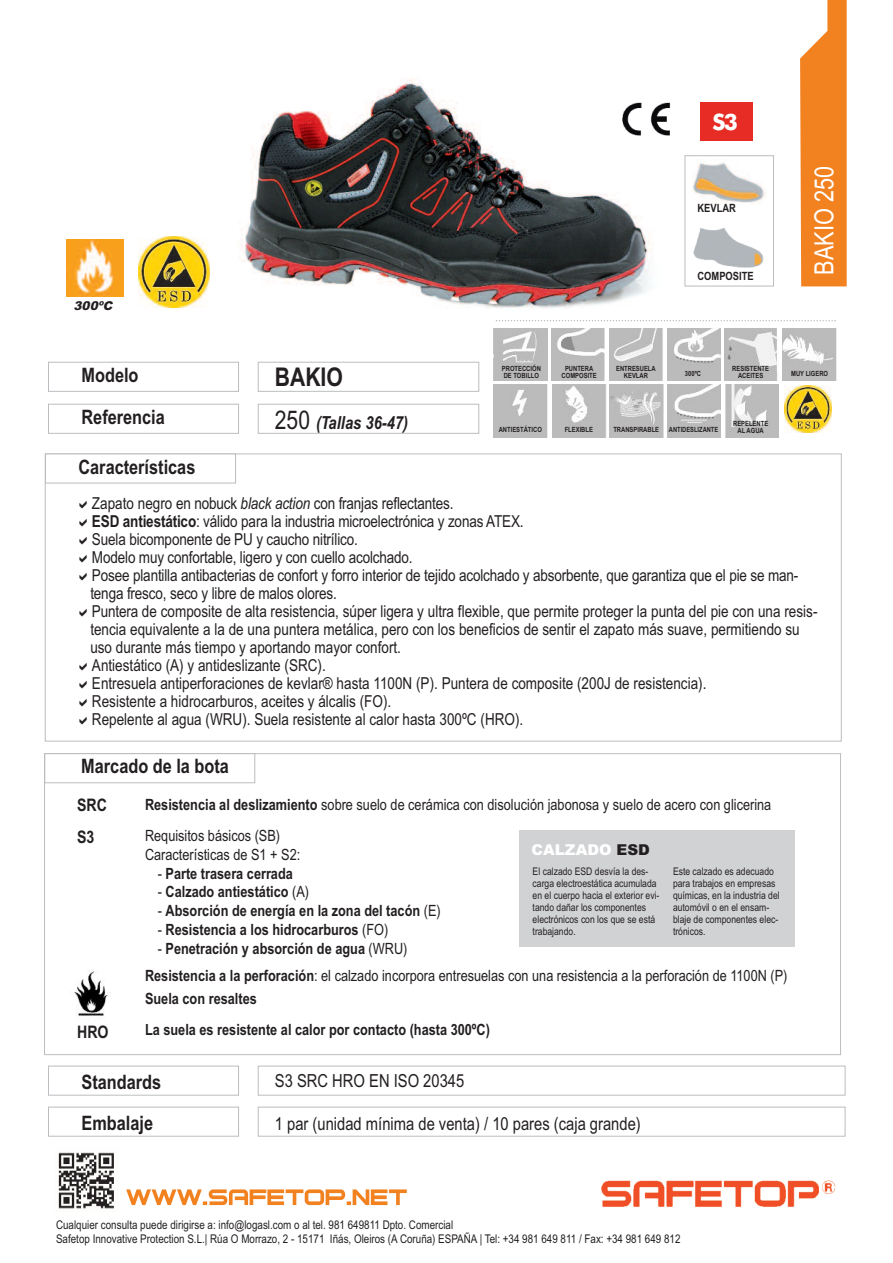
<style>
.page{position:relative;width:893px;height:1263px;background:#fff}
.page>*{position:absolute;margin:0;border:0;box-sizing:border-box;transform-origin:0 0}
.t1{font:26.55px "Arial Narrow";color:#fff}
.t2{font:700 25.8px "Arial Narrow";color:#231f20}
.t3{font:700 22.65px "Futura BT";color:#fff}
.t4{font:700 19.95px "Arial Narrow";color:#231f20}
.t5{font:18px "Arial Narrow";color:#231f20}
.t6{font:italic 700 18px "Arial Narrow";color:#231f20}
.t7{font:700 17.25px/32px "Arial Narrow";color:#231f20}
.t8{font:16.5px/18px "Arial Narrow";color:#231f20}
.t9{font:15.6px/31.5px "Arial Narrow";color:#231f20}
.t10{font:700 15.6px/30.9px "Arial Narrow";color:#231f20}
.t11{font:900 15px "Arial";color:#fff}
.t12{font:italic 900 12.15px "Arial";color:#231f20}
.t13{font:12px/14.4px "Arial Narrow";color:#231f20}
.t14{font:700 11.4px "Arial Narrow";color:#231f20}
.t15{font:10.5px/12px "Arial Narrow";color:#231f20}
.t16{font:700 7.2px/7.2px "Arial Narrow";color:#231f20;text-align:center}
.s1{font-weight:400;font-style:normal;font-size:25.8px}
.s2{font-style:italic}
.s3{font-weight:700}
.s4{font-weight:400}
.s5{color:#231f20}
</style>
<div class="page">
<img style="left:239px;top:77px;width:413px;height:232px">
<svg style="left:800px;top:0;width:47px;height:286px;background:#f38e38"></svg>
<div style="left:48px;top:362px;width:191px;height:30px;border:1px solid #bcbdc0"></div>
<div style="left:48px;top:404px;width:191px;height:30px;border:1px solid #bcbdc0"></div>
<div style="left:258px;top:362px;width:221px;height:30px;border:1px solid #bcbdc0"></div>
<div style="left:258px;top:404px;width:221px;height:30px;border:1px solid #bcbdc0"></div>
<div style="left:45px;top:454px;width:191px;height:29px;border:1px solid #bcbdc0"></div>
<div style="left:48px;top:1066px;width:191px;height:29px;border:1px solid #bcbdc0"></div>
<div style="left:258px;top:1066px;width:587px;height:29px;border:1px solid #bcbdc0"></div>
<div style="left:48px;top:1107px;width:191px;height:29px;border:1px solid #bcbdc0"></div>
<div style="left:258px;top:1107px;width:587px;height:29px;border:1px solid #bcbdc0"></div>
<svg style="left:126px;top:1189px;width:281px;height:16px"></svg>
<img style="left:58px;top:1152px;width:56px;height:57px">
<div style="left:618px;top:98px;width:67px;height:53px;background:#fff"></div>
<img style="left:622px;top:102px;width:48px;height:34px">
<div style="left:685px;top:155px;width:89px;height:131px;border:1px solid #bcbdc0"></div>
<img style="left:692px;top:159px;width:73px;height:45px">
<img style="left:693px;top:228px;width:71px;height:40px">
<img style="left:601px;top:1180px;width:235px;height:27px">
<img style="left:66px;top:239px;width:58px;height:57px">
<svg style="left:496px;top:320px;width:340px;height:1px"></svg>
<div style="left:700px;top:102px;width:53px;height:38px;background:#e62c24"></div>
<img style="left:138px;top:237px;width:71px;height:71px">
<div style="left:45px;top:753px;width:210px;height:30px;border:1px solid #bcbdc0"></div>
<img style="left:74px;top:969px;width:34px;height:47px">
<div style="left:519px;top:831px;width:276px;height:116px;background:#d1d2d4"></div>
<img style="left:494px;top:328px;width:53px;height:53px">
<img style="left:551px;top:328px;width:54px;height:53px">
<img style="left:609px;top:328px;width:54px;height:53px">
<img style="left:725px;top:328px;width:53px;height:53px">
<img style="left:782px;top:328px;width:54px;height:53px">
<img style="left:494px;top:385px;width:53px;height:52px">
<img style="left:552px;top:385px;width:54px;height:52px">
<img style="left:610px;top:385px;width:53px;height:52px">
<img style="left:667px;top:385px;width:54px;height:52px">
<img style="left:725px;top:385px;width:53px;height:52px">
<img style="left:667px;top:328px;width:54px;height:53px">
<img style="left:784px;top:385px;width:47px;height:47px">
<p class="t12" style="left:73px;top:298px;width:44px">300ºC</p>
<p class="t4" style="left:81px;top:363px;width:59px">Modelo</p>
<h2 class="t2" style="left:275px;top:362px;width:70px">BAKIO</h2>
<p class="t6" style="left:275px;top:412px;width:135px"><span class="s1">250</span> (Tallas 36-47)</p>
<p class="t4" style="left:81px;top:406px;width:85px">Referencia</p>
<p class="t4" style="left:78px;top:455px;width:118px">Características</p>
<h3 class="t3" style="left:712px;top:109px;width:27px">S3</h3>
<p class="t14" style="left:697px;top:202px;width:40px">KEVLAR</p>
<p class="t14" style="left:697px;top:269px;width:58px">COMPOSITE</p>
<h1 class="t1" style="left:809px;top:275px;width:110px;rotate:-90deg">BAKIO 250</h1>
<p class="t16" style="left:502px;top:365px;width:41px;text-align:left">PROTECCIÓN<br>DE TOBILLO</p>
<p class="t16" style="left:791px;top:370px;width:38px">MUY LIGERO</p>
<p class="t16" style="left:562px;top:365px;width:37px">PUNTERA<br>COMPOSITE</p>
<p class="t16" style="left:616px;top:365px;width:41px">ENTRESUELA<br>KEVLAR</p>
<p class="t16" style="left:732px;top:365px;width:38px">RESISTENTE<br>ACEITES</p>
<p class="t16" style="left:685px;top:370px;width:18px">300ºC</p>
<p class="t16" style="left:499px;top:426px;width:45px">ANTIESTÁTICO</p>
<p class="t16" style="left:565px;top:426px;width:30px">FLEXIBLE</p>
<p class="t16" style="left:613px;top:426px;width:47px">TRANSPIRABLE</p>
<p class="t16" style="left:669px;top:426px;width:51px">ANTIDESLIZANTE</p>
<p class="t16" style="left:733px;top:420px;width:37px">REPELENTE<br>AL AGUA</p>
<p class="t8" style="left:90px;top:494px;width:729px">Zapato negro en nobuck <span class="s2">black action</span> con franjas reflectantes.<br><span class="s3">ESD antiestático</span>: válido para la industria microelectrónica y zonas ATEX.<br>Suela bicomponente de PU y caucho nitrílico.<br>Modelo muy confortable, ligero y con cuello acolchado.<br>Posee plantilla antibacterias de confort y forro interior de tejido acolchado y absorbente, que garantiza que el pie se man&shy;tenga fresco, seco y libre de malos olores.<br>Puntera de composite de alta resistencia, súper ligera y ultra flexible, que permite proteger la punta del pie con una resis&shy;tencia equivalente a la de una puntera metálica, pero con los beneficios de sentir el zapato más suave, permitiendo su uso durante más tiempo y aportando mayor confort.<br>Antiestático (A) y antideslizante (SRC).<br>Entresuela antiperforaciones de kevlar® hasta 1100N (P). Puntera de composite (200J de resistencia).<br>Resistente a hidrocarburos, aceites y álcalis (FO).<br>Repelente al agua (WRU). Suela resistente al calor hasta 300ºC (HRO).</p>
<p class="t4" style="left:81px;top:755px;width:149px">Marcado de la bota</p>
<p class="t9" style="left:145px;top:788px;width:628px"><span class="s3">Resistencia al deslizamiento</span> sobre suelo de cerámica con disolución jabonosa y suelo de acero con glicerina<br>Requisitos básicos (SB)</p>
<p class="t9" style="left:145px;top:839px;width:157px">Características de S1 + S2:</p>
<p class="t10" style="left:158px;top:858px;width:137px"><span class="s4">-</span> Parte trasera cerrada</p>
<p class="t10" style="left:158px;top:876px;width:153px"><span class="s4">-</span> Calzado antiestático <span class="s4">(A)</span></p>
<p class="t10" style="left:158px;top:895px;width:284px"><span class="s4">-</span> Absorción de energía en la zona del tacón <span class="s4">(E)</span></p>
<p class="t10" style="left:158px;top:914px;width:232px"><span class="s4">-</span> Resistencia a los hidrocarburos <span class="s4">(FO)</span></p>
<p class="t9" style="left:145px;top:935px;width:644px;line-height:27.3px;text-indent:13px">- <span class="s3">Penetración y absorción de agua</span> (WRU)<br><span class="s3">Resistencia a la perforación</span>: el calzado incorpora entresuelas con una resistencia a la perforación de 1100N (P)</p>
<p class="t10" style="left:145px;top:983px;width:346px">Suela con resaltes<br>La suela es resistente al calor por contacto (hasta 300ºC)</p>
<p class="t7" style="left:77px;top:789px;width:31px">SRC<br>S3</p>
<p class="t11" style="left:531px;top:841px;width:120px">CALZADO <span class="s5">ESD</span></p>
<p class="t15" style="left:533px;top:865px;width:128px">El calzado ESD desvía la des&shy;carga electroestática acumulada en el cuerpo hacia el exterior evi&shy;tando dañar los componentes electrónicos con los que se está trabajando.</p>
<p class="t15" style="left:673px;top:865px;width:108px">Este calzado es adecuado para trabajos en empresas químicas, en la industria del automóvil o en el ensam&shy;blaje de componentes elec&shy;trónicos.</p>
<p class="t7" style="left:77px;top:1016px;width:33px">HRO</p>
<p class="t4" style="left:81px;top:1070px;width:81px">Standards</p>
<p class="t5" style="left:275px;top:1071px;width:191px">S3 SRC HRO EN ISO 20345</p>
<p class="t4" style="left:81px;top:1111px;width:73px">Embalaje</p>
<p class="t5" style="left:275px;top:1113px;width:367px">1 par (unidad mínima de venta) / 10 pares (caja grande)</p>
<p class="t13" style="left:56px;top:1217px;width:626px">Cualquier consulta puede dirigirse a: info@logasl.com o al tel. 981 649811 Dpto. Comercial<br>Safetop Innovative Protection S.L.| Rúa O Morrazo, 2 - 15171 Iñás, Oleiros (A Coruña) ESPAÑA | Tel: +34 981 649 811 / Fax: +34 981 649 812</p>
</div>
